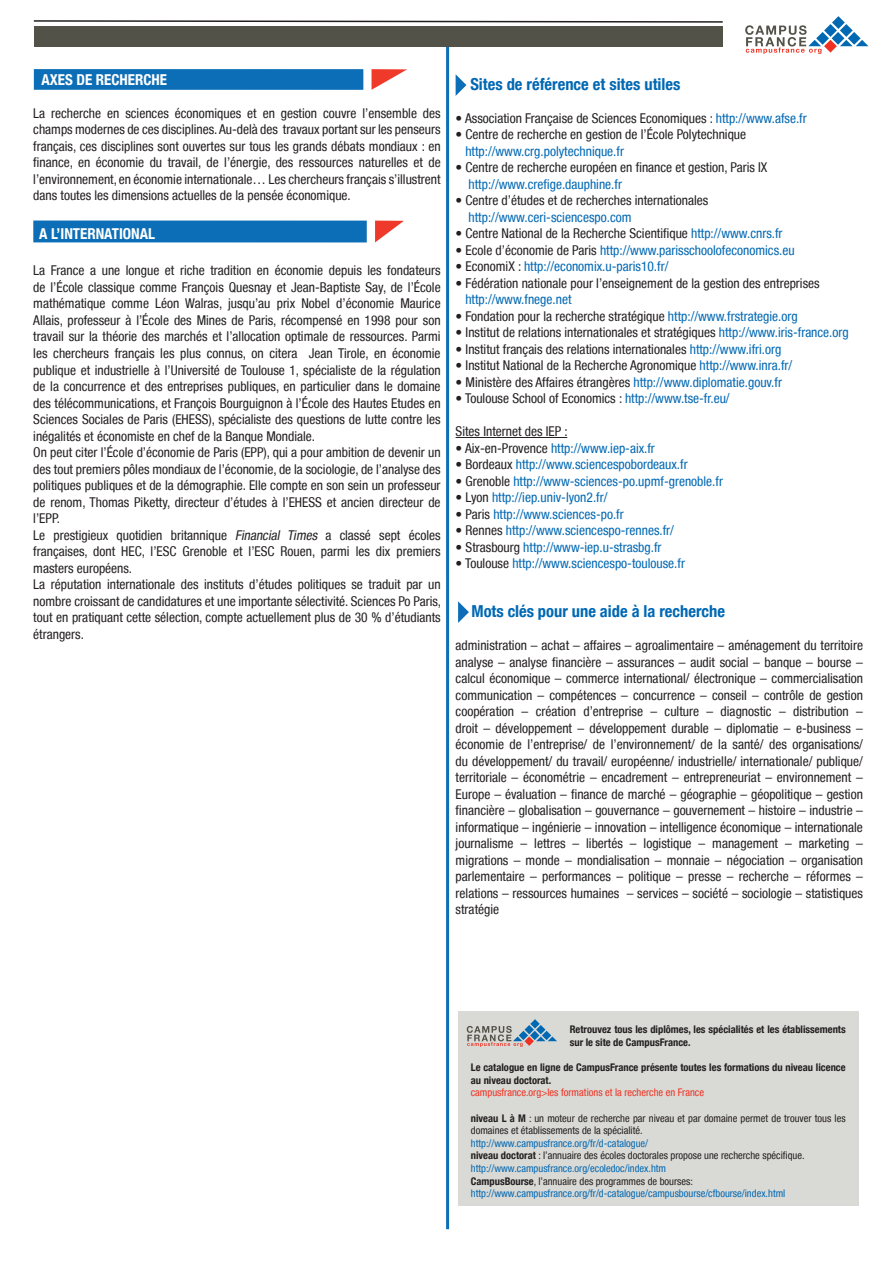
<style>
.page{position:relative;width:893px;height:1263px;background:#fff}
.page>*{position:absolute;margin:0;border:0;box-sizing:border-box;transform-origin:0 0}
.t1{font:700 condensed 16.5px "Helvetica Neue LT";color:#0168b3}
.t2{font:700 condensed 15px "Helvetica Neue LT";color:#fff}
.t3{font:condensed 13.5px/16.5px "Helvetica Neue LT";color:#231f20;text-align:justify}
.t4{font:condensed 13.5px "Helvetica Neue LT";color:#0168b3}
.t5{font:condensed 10.5px/12.6px "Helvetica Neue LT";color:#231f20}
.t6{font:700 condensed 10.5px/12.6px "Helvetica Neue LT";color:#231f20}
.t7{font:condensed 10.5px "Helvetica Neue LT";color:#0168b3}
.t8{font:condensed 10.5px "Helvetica Neue LT";color:#ef3122}
.s1{font-style:italic}
.s2{color:#0168b3}
.s3{color:#fff}
.s4{color:#231f20}
.s5{font-weight:700}
</style>
<div class="page">
<div style="left:34px;top:69px;width:329px;height:21px;background:#0b6eb6"></div>
<svg style="left:371px;top:69px;width:36px;height:21px"></svg>
<svg style="left:745px;top:16px;width:123px;height:38px"></svg>
<hr style="left:446px;top:43px;width:3px;height:1186px;background:#0168b3">
<div style="left:34px;top:27px;width:689px;height:20px;background:#535249"></div>
<svg style="left:33px;top:20px;width:690px;height:3px"></svg>
<div style="left:33px;top:221px;width:334px;height:21px;background:#0b6eb6"></div>
<svg style="left:375px;top:221px;width:29px;height:21px"></svg>
<div style="left:458px;top:1011px;width:400px;height:194px;background:#d9d9d5"></div>
<svg style="left:467px;top:1019px;width:90px;height:28px"></svg>
<hr style="left:456px;top:437px;width:111px;height:1px;background:#231f20">
<svg style="left:456px;top:74px;width:10px;height:22px"></svg>
<svg style="left:458px;top:601px;width:11px;height:22px"></svg>
<p class="t2" style="left:42px;top:71px;width:127px">AXES DE RECHERCHE</p>
<p class="t3" style="left:33px;top:105px;width:409px">La recherche en sciences économiques et en gestion couvre l’ensemble des champs modernes de ces disciplines. Au-delà des travaux portant sur les penseurs français, ces disciplines sont ouvertes sur tous les grands débats mondiaux : en finance, en économie du travail, de l’énergie, des ressources naturelles et de l’environnement, en économie internationale… Les chercheurs français s’illustrent dans toutes les dimensions actuelles de la pensée économique.</p>
<p class="t2" style="left:39px;top:224px;width:118px">A L’INTERNATIONAL</p>
<p class="t3" style="left:33px;top:262px;width:409px">La France a une longue et riche tradition en économie depuis les fondateurs de l’École classique comme François Quesnay et Jean-Baptiste Say, de l’École mathématique comme Léon Walras, jusqu’au prix Nobel d’économie Maurice Allais, professeur à l’École des Mines de Paris, récompensé en 1998 pour son travail sur la théorie des marchés et l’allocation optimale de ressources. Parmi les chercheurs français les plus connus, on citera Jean Tirole, en économie publique et industrielle à l’Université de Toulouse 1, spécialiste de la régulation de la concurrence et des entreprises publiques, en particulier dans le domaine des télécommunications, et François Bourguignon à l’École des Hautes Etudes en Sciences Sociales de Paris (EHESS), spécialiste des questions de lutte contre les inégalités et économiste en chef de la Banque Mondiale.</p>
<p class="t3" style="left:33px;top:444px;width:409px">On peut citer l’École d’économie de Paris (EPP), qui a pour ambition de devenir un des tout premiers pôles mondiaux de l’économie, de la sociologie, de l’analyse des politiques publiques et de la démographie. Elle compte en son sein un professeur de renom, Thomas Piketty, directeur d’études à l’EHESS et ancien directeur de l’EPP.</p>
<p class="t3" style="left:33px;top:526px;width:409px">Le prestigieux quotidien britannique <span class="s1">Financial Times</span> a classé sept écoles françaises, dont HEC, l’ESC Grenoble et l’ESC Rouen, parmi les dix premiers masters européens.</p>
<p class="t3" style="left:33px;top:576px;width:409px">La réputation internationale des instituts d’études politiques se traduit par un nombre croissant de candidatures et une importante sélectivité. Sciences Po Paris, tout en pratiquant cette sélection, compte actuellement plus de 30 % d’étudiants étrangers.</p>
<p class="t1" style="left:470px;top:74px;width:212px">Sites de référence et sites utiles</p>
<p class="t3" style="left:456px;top:109px;width:353px">• Association Française de Sciences Economiques : <span class="s2">http://www.afse.fr</span></p>
<p class="t3" style="left:456px;top:126px;width:292px">•<span class="s3">,</span>Centre de recherche en gestion de l’École Polytechnique</p>
<p class="t4" style="left:465px;top:143px;width:160px">http://www.crg.polytechnique.fr</p>
<p class="t3" style="left:456px;top:159px;width:313px">• Centre de recherche européen en finance et gestion, Paris IX</p>
<p class="t4" style="left:469px;top:176px;width:155px">http://www.crefige.dauphine.fr</p>
<p class="t3" style="left:456px;top:192px;width:254px">• Centre d’études et de recherches internationales</p>
<p class="t4" style="left:469px;top:209px;width:164px">http://www.ceri-sciencespo.com</p>
<p class="t3" style="left:456px;top:225px;width:328px">• Centre National de la Recherche Scientifique <span class="s2">http://www.cnrs.fr</span></p>
<p class="t4" style="left:456px;top:242px;width:341px"><span class="s4">• Ecole d’économie de Paris</span> http://www.parisschoolofeconomics.eu</p>
<p class="t4" style="left:456px;top:258px;width:214px"><span class="s4">• EconomiX :</span> http://economix.u-paris10.fr/</p>
<p class="t3" style="left:456px;top:274px;width:366px">• Fédération nationale pour l’enseignement de la gestion des entreprises</p>
<p class="t4" style="left:465px;top:291px;width:108px">http://www.fnege.net</p>
<p class="t3" style="left:456px;top:307px;width:344px">• Fondation pour la recherche stratégique <span class="s2">http://www.frstrategie.org</span></p>
<p class="t3" style="left:456px;top:324px;width:395px">• Institut de relations internationales et stratégiques <span class="s2">http://www.iris-france.org</span></p>
<p class="t3" style="left:456px;top:340px;width:327px">• Institut français des relations internationales <span class="s2">http://www.ifri.org</span></p>
<p class="t3" style="left:456px;top:357px;width:338px">• Institut National de la Recherche Agronomique <span class="s2">http://www.inra.fr/</span></p>
<p class="t3" style="left:456px;top:373px;width:328px">• Ministère des Affaires étrangères <span class="s2">http://www.diplomatie.gouv.fr</span></p>
<p class="t3" style="left:456px;top:390px;width:276px">• Toulouse School of Economics : <span class="s2">http://www.tse-fr.eu/</span></p>
<p class="t3" style="left:456px;top:423px;width:114px">Sites Internet des IEP :</p>
<p class="t4" style="left:456px;top:440px;width:201px"><span class="s4">• Aix-en-Provence</span> http://www.iep-aix.fr</p>
<p class="t4" style="left:456px;top:456px;width:234px"><span class="s4">• Bordeaux</span> http://www.sciencespobordeaux.fr</p>
<p class="t4" style="left:456px;top:473px;width:269px"><span class="s4">• Grenoble</span> http://www-sciences-po.upmf-grenoble.fr</p>
<p class="t4" style="left:456px;top:489px;width:153px"><span class="s4">• Lyon</span> http://iep.univ-lyon2.fr/</p>
<p class="t4" style="left:456px;top:506px;width:170px"><span class="s4">• Paris</span> http://www.sciences-po.fr</p>
<p class="t4" style="left:456px;top:522px;width:220px"><span class="s4">• Rennes</span> http://www.sciencespo-rennes.fr/</p>
<p class="t4" style="left:456px;top:539px;width:207px"><span class="s4">• Strasbourg</span> http://www-iep.u-strasbg.fr</p>
<p class="t4" style="left:456px;top:555px;width:231px"><span class="s4">• Toulouse</span> http://www.sciencespo-toulouse.fr</p>
<p class="t1" style="left:471px;top:601px;width:255px">Mots clés pour une aide à la recherche</p>
<p class="t3" style="left:456px;top:637px;width:409px">administration – achat – affaires – agroalimentaire – aménagement du territoire analyse – analyse financière – assurances – audit social – banque – bourse – calcul économique – commerce international/ électronique – commercialisation communication – compétences – concurrence – conseil – contrôle de gestion coopération – création d’entreprise – culture – diagnostic – distribution – droit – développement – développement durable – diplomatie – e-business – économie de l’entreprise/ de l’environnement/ de la santé/ des organisations/ du développement/ du travail/ européenne/ industrielle/ internationale/ publique/ territoriale – économétrie – encadrement – entrepreneuriat – environnement – Europe – évaluation – finance de marché – géographie – géopolitique – gestion financière – globalisation – gouvernance – gouvernement – histoire – industrie – informatique – ingénierie – innovation – intelligence économique – internationale journalisme – lettres – libertés – logistique – management – marketing – migrations – monde – mondialisation – monnaie – négociation – organisation parlementaire – performances – politique – presse – recherche – réformes – relations – ressources humaines – services – société – sociologie – statistiques stratégie</p>
<p class="t6" style="left:570px;top:1023px;width:277px">Retrouvez tous les diplômes, les spécialités et les établissements sur le site de CampusFrance.</p>
<p class="t6" style="left:471px;top:1061px;width:376px">Le catalogue en ligne de CampusFrance présente toutes les formations du niveau licence au niveau doctorat.</p>
<p class="t8" style="left:471px;top:1086px;width:235px">campusfrance.org&gt;les formations et la recherche en France</p>
<p class="t5" style="left:471px;top:1111px;width:376px"><span class="s5">niveau L à M</span> : un moteur de recherche par niveau et par domaine permet de trouver tous les domaines et établissements de la spécialité.</p>
<p class="t7" style="left:471px;top:1137px;width:179px">http://www.campusfrance.org/fr/d-catalogue/</p>
<p class="t5" style="left:471px;top:1149px;width:335px"><span class="s5">niveau doctorat</span> : l’annuaire des écoles doctorales propose une recherche spécifique.</p>
<p class="t7" style="left:471px;top:1162px;width:197px">http://www.campusfrance.org/ecoledoc/index.htm</p>
<p class="t5" style="left:471px;top:1174px;width:224px"><span class="s5">CampusBourse</span>, l’annuaire des programmes de bourses:</p>
<p class="t7" style="left:471px;top:1187px;width:316px">http://www.campusfrance.org/fr/d-catalogue/campusbourse/cfbourse/index.html</p>
</div>
